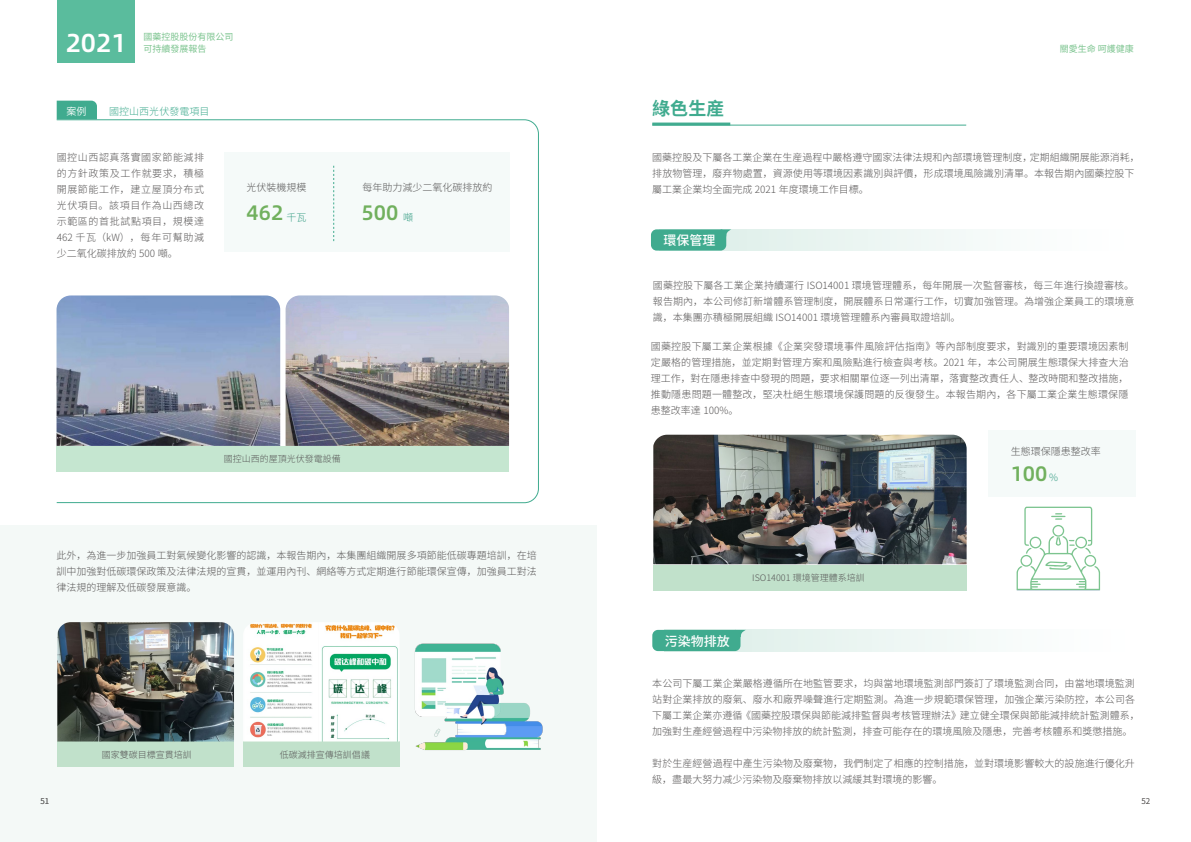
<style>
.page{position:relative;width:1191px;height:842px;background:#fff}
.page>*{position:absolute;margin:0;border:0;box-sizing:border-box;transform-origin:0 0}
.t1{font:26px "Alibaba Pu Hui Ti M";color:#fff}
.t2{font:21px "Alibaba Pu Hui Ti M";color:#71b05e}
.t3{font:700 18px "Source Han Sans CN";color:#40ab8f}
.t4{font:500 13px "Source Han Sans CN";color:#fff}
.t5{font:300 10px/16px "Source Han Sans CN";color:#595757;text-align:justify}
.t6{font:300 10px "Source Han Sans CN";color:#585757}
.t7{font:300 10px "Source Han Sans CN";color:#40ab8f}
.t8{font:300 10px "Source Han Sans CN";color:#369d84}
.t9{font:10px "Source Han Sans CN";color:#fff}
.t10{font:300 9px "Source Han Sans CN";color:#585757}
.t11{font:9px/12.2px "Source Han Sans CN";color:#7cc48f}
.t12{font:8px "Source Han Sans CN";color:#4c4948}
.t13{font:8px "Source Han Sans CN";color:#585757}
</style>
<div class="page">
<div style="left:57px;top:0;width:78px;height:62px;background:#5abc9d"></div>
<svg style="left:737px;top:630px;width:239px;height:21px"></svg>
<svg style="left:723px;top:229px;width:250px;height:22px"></svg>
<div style="left:0;top:525px;width:597px;height:317px;background:#f4f9f7"></div>
<div style="left:58px;top:741px;width:176px;height:26px;background:#c1e1cb"></div>
<div style="left:243px;top:741px;width:156px;height:26px;background:#c1e1cb"></div>
<div style="left:653px;top:565px;width:313px;height:25px;background:#c1e1cb"></div>
<svg style="left:56px;top:119px;width:483px;height:385px"></svg>
<svg style="left:57px;top:101px;width:40px;height:18px"></svg>
<div style="left:224px;top:152px;width:285px;height:99px;background:#f5faf9"></div>
<div style="left:988px;top:430px;width:147px;height:67px;background:#f5faf9"></div>
<img style="left:285px;top:295px;width:224px;height:151px">
<img style="left:57px;top:295px;width:223px;height:151px">
<hr style="left:652px;top:125px;width:314px;height:1px;background:#40ab8f">
<hr style="left:652px;top:123px;width:78px;height:2px;background:#40ab8f">
<img style="left:57px;top:622px;width:177px;height:119px">
<img style="left:245px;top:623px;width:154px;height:118px">
<div style="left:651px;top:229px;width:75px;height:22px;background:#40ab8f;border-radius:6px"></div>
<svg style="left:720px;top:229px;width:11px;height:11px"></svg>
<div style="left:652px;top:630px;width:88px;height:21px;background:#40ab8f;border-radius:6px"></div>
<svg style="left:737px;top:630px;width:9px;height:10px"></svg>
<svg style="left:333px;top:166px;width:1px;height:75px"></svg>
<img style="left:653px;top:435px;width:313px;height:129px">
<svg style="left:1016px;top:507px;width:84px;height:84px"></svg>
<img style="left:414px;top:643px;width:129px;height:108px">
<h1 class="t1" style="left:66px;top:22px;width:62px">2021</h1>
<p class="t11" style="left:143px;top:31px;width:91px">國藥控股股份有限公司可持續發展報告</p>
<p class="t9" style="left:67px;top:105px;width:21px">案例</p>
<p class="t7" style="left:109px;top:105px;width:102px">國控山西光伏發電項目</p>
<p class="t5" style="left:57px;top:149px;width:149px">國控山西認真落實國家節能減排的方針政策及工作就要求，積極開展節能工作，建立屋頂分布式光伏項目。該項目作為山西總改示範區的首批試點項目，規模達462 千瓦（kW），每年可幫助減少二氧化碳排放約 500 噸。</p>
<p class="t6" style="left:246px;top:182px;width:61px">光伏裝機規模</p>
<p class="t6" style="left:362px;top:182px;width:131px">每年助力減少二氧化碳排放約</p>
<h2 class="t2" style="left:246px;top:196px;width:38px">462</h2>
<h2 class="t2" style="left:362px;top:196px;width:38px">500</h2>
<p class="t8" style="left:286px;top:211px;width:21px">千瓦</p>
<p class="t8" style="left:403px;top:211px;width:11px">噸</p>
<p class="t10" style="left:224px;top:453px;width:119px">國控山西的屋頂光伏發電設備</p>
<p class="t5" style="left:57px;top:547px;width:482px">此外，為進一步加強員工對氣候變化影響的認識，本報告期內，本集團組織開展多項節能低碳專題培訓，在培訓中加強對低碳環保政策及法律法規的宣貫，並運用內刊、網絡等方式定期進行節能環保宣傳，加強員工對法律法規的理解及低碳發展意識。</p>
<p class="t13" style="left:40px;top:796px;width:10px">51</p>
<p class="t10" style="left:102px;top:749px;width:92px">國家雙碳目標宣貫培訓</p>
<p class="t10" style="left:280px;top:749px;width:91px">低碳減排宣傳培訓倡議</p>
<h3 class="t3" style="left:652px;top:98px;width:73px">綠色生産</h3>
<p class="t11" style="left:1059px;top:43px;width:76px">關愛⽣命 呵護健康</p>
<p class="t5" style="left:652px;top:149px;width:489px;text-align:left">國藥控股及下屬各工業企業在生産過程中嚴格遵守國家法律法規和內部環境管理制度，定期組織開展能源消耗，排放物管理，廢弃物處置，資源使用等環境因素識別與評價，形成環境風險識別清單。本報告期內國藥控股下屬工業企業均全面完成 2021 年度環境工作目標。</p>
<h3 class="t4" style="left:663px;top:233px;width:53px">環保管理</h3>
<p class="t5" style="left:653px;top:277px;width:483px">國藥控股下屬各工業企業持續運行 ISO14001 環境管理體系，每年開展一次監督審核，每三年進行換證審核。報告期內，本公司修訂新增體系管理制度，開展體系日常運行工作，切實加強管理。為增強企業員工的環境意識，本集團亦積極開展組織 ISO14001 環境管理體系內審員取證培訓。</p>
<p class="t5" style="left:651px;top:338px;width:479px">國藥控股下屬工業企業根據《企業突發環境事件風險評估指南》等內部制度要求，對識別的重要環境因素制定嚴格的管理措施，並定期對管理方案和風險點進行檢查與考核。2021 年，本公司開展生態環保大排查大治理工作，對在隱患排查中發現的問題，要求相關單位逐一列出清單，落實整改責任人、整改時間和整改措施，推動隱患問題一體整改，堅决杜絕生態環境保護問題的反復發生。本報告期內，各下屬工業企業生態環保隱患整改率達 100%。</p>
<p class="t6" style="left:1010px;top:445px;width:91px">生態環保隱患整改率</p>
<h3 class="t4" style="left:665px;top:634px;width:66px">污染物排放</h3>
<p class="t10" style="left:752px;top:573px;width:114px">ISO14001 環境管理體系培訓</p>
<h2 class="t2" style="left:1010px;top:457px;width:38px">100</h2>
<p class="t8" style="left:1049px;top:472px;width:10px">%</p>
<p class="t5" style="left:652px;top:676px;width:489px;text-align:left">本公司下屬工業企業嚴格遵循所在地監管要求，均與當地環境監測部門簽訂了環境監測合同，由當地環境監測站對企業排放的廢氣、廢水和廠界噪聲進行定期監測。為進一步規範環保管理，加強企業污染防控，本公司各下屬工業企業亦遵循《國藥控股環保與節能減排監督與考核管理辦法》建立健全環保與節能減排統計監測體系，加強對生產經營過程中污染物排放的統計監測，排查可能存在的環境風險及隱患，完善考核體系和獎懲措施。</p>
<p class="t5" style="left:652px;top:756px;width:484px">對於生産經營過程中產生污染物及廢棄物，我們制定了相應的控制措施，並對環境影響較大的設施進行優化升級，盡最大努力减少污染物及廢棄物排放以減緩其對環境的影響。</p>
<p class="t12" style="left:1141px;top:796px;width:10px">52</p>
</div>
